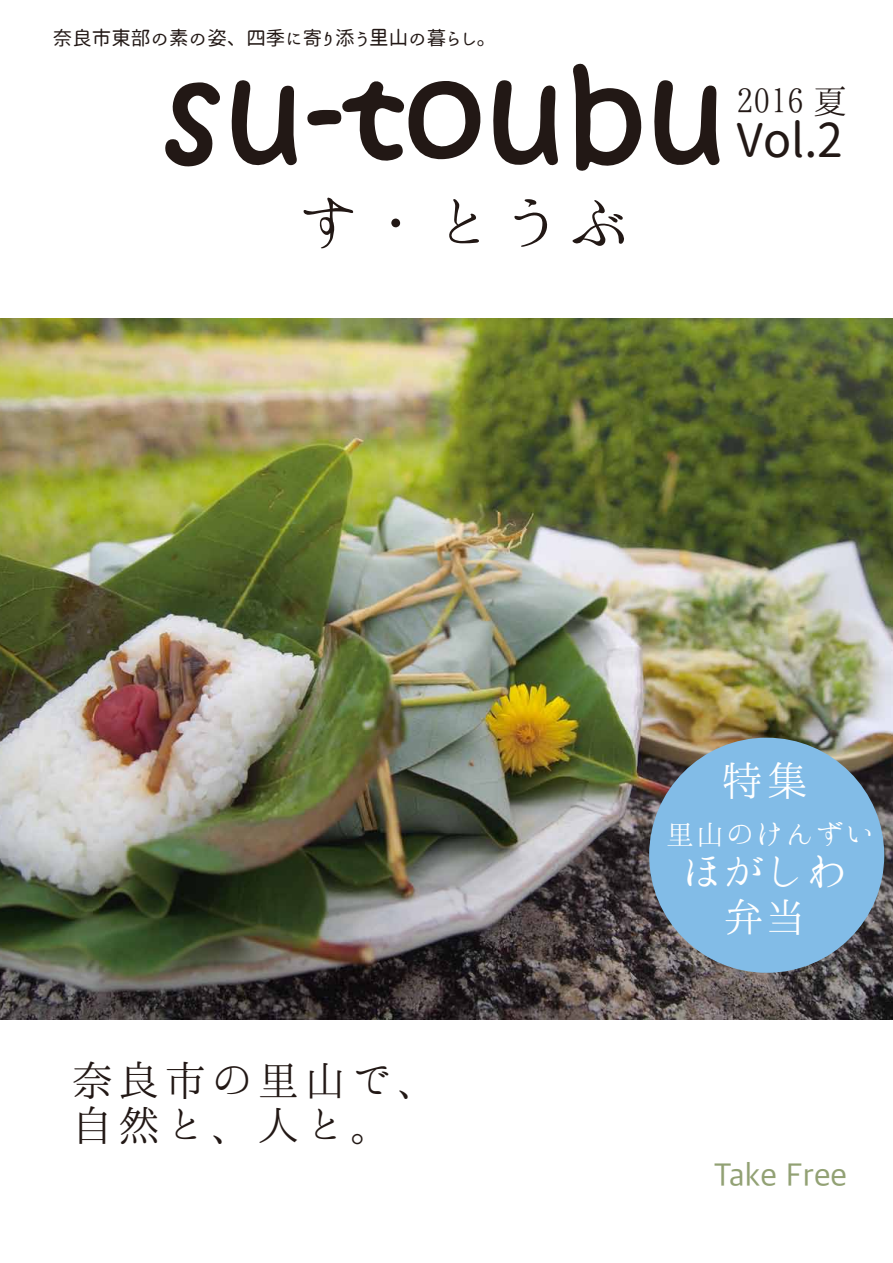
<style>
.page{position:relative;width:893px;height:1263px;background:#fff}
.page>*{position:absolute;margin:0;border:0;box-sizing:border-box;transform-origin:0 0}
.t1{font:67.5px "Hannari Mincho";color:#221815}
.t2{font:46.5px/45px "Hannari Mincho";color:#221815}
.t3{font:46.5px "Honoka Maru Gothic";color:#221815}
.t4{font:45px/91.2px "Hannari Mincho";letter-spacing:-.075em;color:#fff;text-align:center}
.t5{font:37.5px "Hannari Mincho";color:#221815}
.t6{font:33px "Apple SD Gothic Neo";color:#92a174}
.t7{font:31.5px "Hannari Mincho";letter-spacing:-.05em;color:#fff}
.t8{font:19.5px "Honoka Maru Gothic";color:#221815}
</style>
<div class="page">
<img style="left:0;top:319px;width:893px;height:700px">
<svg style="left:231px;top:80px;width:66px;height:86px"></svg>
<svg style="left:654px;top:80px;width:66px;height:86px"></svg>
<svg style="left:493px;top:80px;width:65px;height:86px"></svg>
<svg style="left:165px;top:82px;width:55px;height:85px"></svg>
<svg style="left:573px;top:63px;width:69px;height:108px"></svg>
<svg style="left:307px;top:81px;width:174px;height:80px"></svg>
<div style="left:649px;top:738px;width:235px;height:235px;background:#82bce7;border-radius:50%"></div>
<p class="t8" style="left:53px;top:24px;width:445px">奈良市東部の素の姿、四季に寄り添う里山の暮らし。</p>
<h1 class="t1" style="left:298px;top:187px;width:339px">す・とうぶ</h1>
<h3 class="t5" style="left:737px;top:81px;width:116px">2016 夏</h3>
<h2 class="t3" style="left:736px;top:107px;width:108px">Vol.2</h2>
<h2 class="t2" style="left:72px;top:1055px;width:374px">奈良市の里山で、自然と、人と。</h2>
<h3 class="t4" style="left:682px;top:733px;width:171px">特集<br>ほがしわ</h3>
<h3 class="t4" style="left:723px;top:869px;width:88px">弁当</h3>
<h3 class="t7" style="left:666px;top:817px;width:213px">里山のけんずい</h3>
<h3 class="t6" style="left:714px;top:1157px;width:135px">Take Free</h3>
</div>
